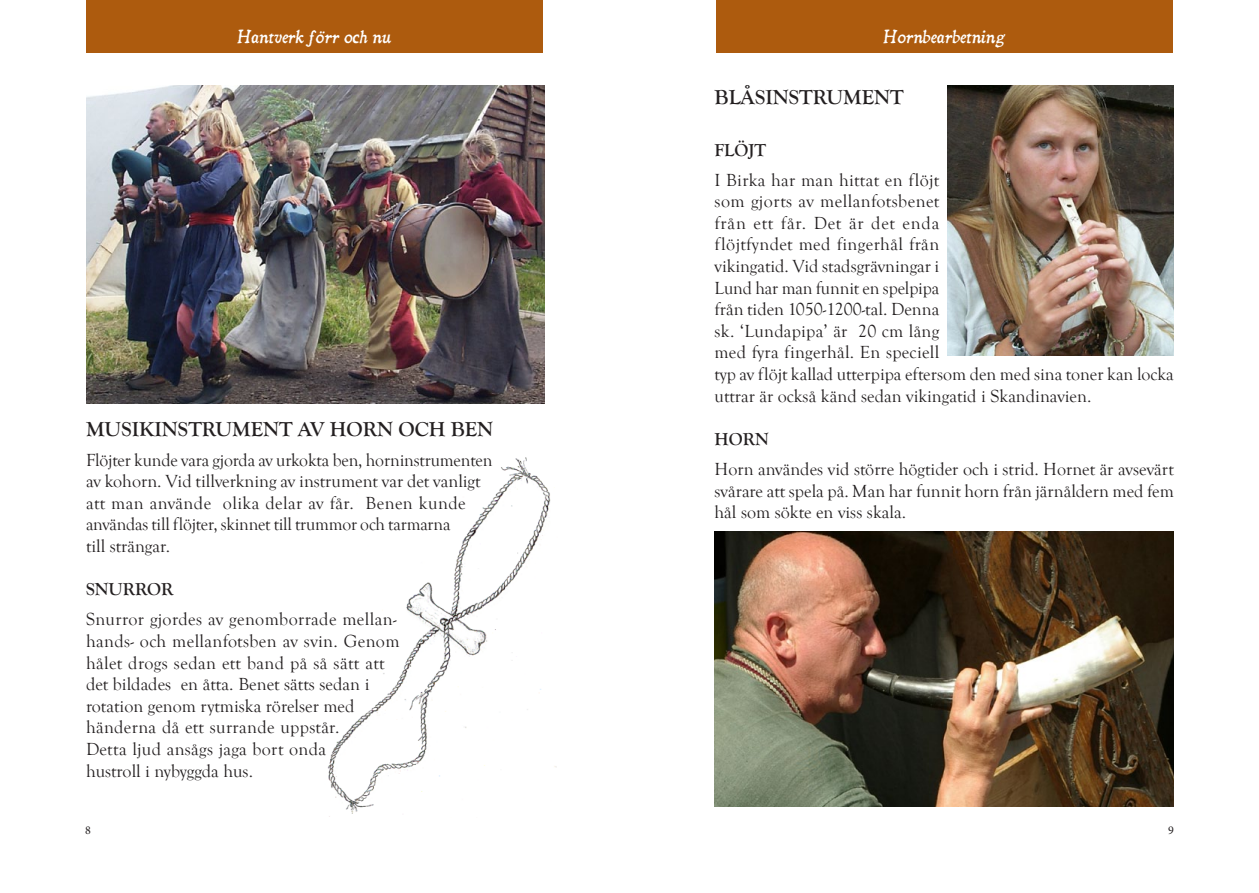
<style>
.page{position:relative;width:1259px;height:893px;background:#fff}
.page>*{position:absolute;margin:0;border:0;box-sizing:border-box;transform-origin:0 0}
.mellan_rubrik{font:700 21px "Goudy Old Style T";color:#231f20}
.b1{font:18px/21.6px "Goudy Old Style T";color:#231f20}
.Underrubrik_2{font:700 18px "Goudy Old Style T";color:#231f20}
.t1{font:italic 16.5px "Dominican";color:#fff}
.t2{font:12px "Minion Pro";color:#231f20}
</style>
<div class="page">
<div style="left:86px;top:0;width:456px;height:52px;background:#ad5b0e"></div>
<div style="left:716px;top:0;width:456px;height:52px;background:#ad5b0e"></div>
<img style="left:948px;top:85px;width:226px;height:270px">
<img style="left:714px;top:531px;width:459px;height:276px">
<img style="left:328px;top:457px;width:229px;height:360px">
<img style="left:86px;top:85px;width:458px;height:319px">
<p class="t1" style="left:237px;top:25px;width:156px">Hantverk förr och nu</p>
<p class="t1" style="left:883px;top:25px;width:123px">Hornbearbetning</p>
<p class="mellan_rubrik" style="left:86px;top:417px;width:409px">MUSIKINSTRUMENT AV HORN OCH BEN</p>
<p class="b1" style="left:86px;top:449px;width:408px">Flöjter kunde vara gjorda av urkokta ben, horninstrumenten av kohorn. Vid tillverkning av instrument var det vanligt att man använde olika delar av får. Benen kunde användas till flöjter, skinnet till trummor och tarmarna<br>till strängar.</p>
<p class="Underrubrik_2" style="left:86px;top:579px;width:89px">SNURROR</p>
<p class="b1" style="left:86px;top:609px;width:315px">Snurror gjordes av genomborrade mellan&shy;hands- och mellanfotsben av svin. Genom hålet drogs sedan ett band på så sätt att det bildades en åtta. Benet sätts sedan i rotation genom rytmiska rörelser med händerna då ett surrande uppstår.<br>Detta ljud ansågs jaga bort onda<br>hustroll i nybyggda hus.</p>
<p class="t2" style="left:85px;top:822px;width:7px">8</p>
<p class="mellan_rubrik" style="left:714px;top:85px;width:190px">BLÅSINSTRUMENT</p>
<p class="Underrubrik_2" style="left:714px;top:140px;width:53px">FLÖJT</p>
<p class="b1" style="left:714px;top:169px;width:461px">I Birka har man hittat en flöjt<br>som gjorts av mellanfotsbenet<br>från ett får. Det är det enda<br>flöjtfyndet med fingerhål från<br>vikingatid. Vid stadsgrävningar i<br>Lund har man funnit en spelpipa<br>från tiden 1050-1200-tal. Denna<br>sk. ‘Lundapipa’ är 20 cm lång<br>med fyra fingerhål. En speciell<br>typ av flöjt kallad utterpipa eftersom den med sina toner kan locka uttrar är också känd sedan vikingatid i Skandinavien.</p>
<p class="Underrubrik_2" style="left:714px;top:429px;width:56px">HORN</p>
<p class="b1" style="left:714px;top:459px;width:461px;text-align:justify">Horn användes vid större högtider och i strid. Hornet är avsevärt svårare att spela på. Man har funnit horn från järnåldern med fem hål som sökte en viss skala.</p>
<p class="t2" style="left:1168px;top:822px;width:7px">9</p>
</div>
